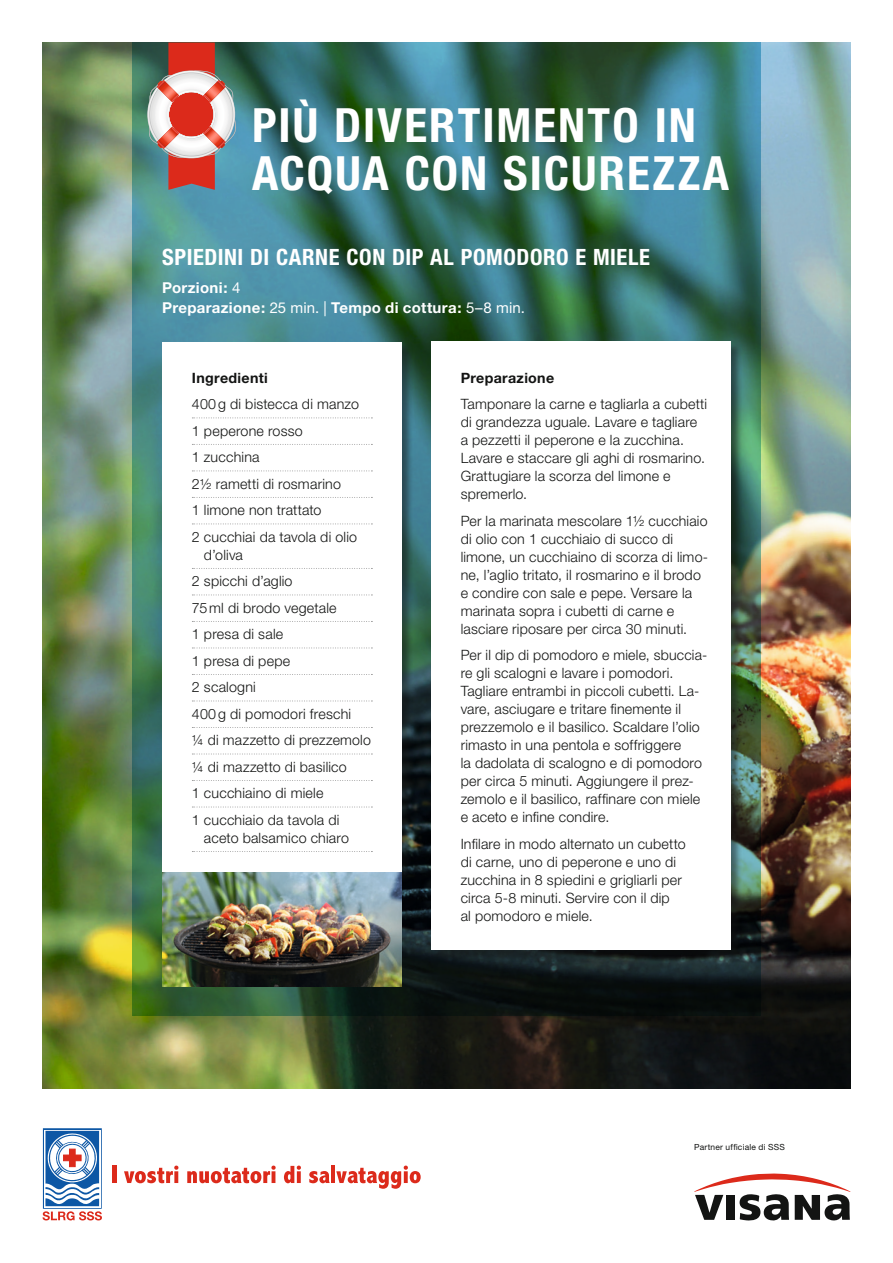
<style>
.page{position:relative;width:893px;height:1263px;background:#fff}
.page>*{position:absolute;margin:0;border:0;box-sizing:border-box;transform-origin:0 0}
.t1{font:700 condensed 47.25px/48px "Helvetica Neue LT Std";letter-spacing:.045em;color:#fff}
.t2{font:700 condensed 22.5px "Helvetica Neue LT Std";letter-spacing:.025em;color:#fff}
.t3{font:700 15px/19.5px "Helvetica Neue";letter-spacing:.02em;color:#fff}
.t4{font:300 14.25px/18px "Helvetica Neue LT Std";letter-spacing:.015em;color:#131413}
.t5{font:700 14.25px "Helvetica Neue";letter-spacing:.02em;color:#131413}
.t6{font:8.4px "Helvetica Neue LT Std";letter-spacing:.03em;color:#131413}
.s1{font-family:"Helvetica Neue LT Std";font-weight:400}
</style>
<div class="page">
<img style="left:43px;top:43px;width:807px;height:1046px">
<img style="left:132px;top:43px;width:629px;height:973px">
<div style="left:163px;top:342px;width:250px;height:542px;background:#131413;opacity:.5"></div>
<div style="left:162px;top:342px;width:240px;height:530px;background:#fff"></div>
<svg style="left:192px;top:417px;width:180px;height:1px"></svg>
<svg style="left:192px;top:444px;width:180px;height:1px"></svg>
<svg style="left:192px;top:470px;width:180px;height:1px"></svg>
<svg style="left:192px;top:497px;width:180px;height:1px"></svg>
<svg style="left:192px;top:524px;width:180px;height:1px"></svg>
<svg style="left:192px;top:568px;width:180px;height:1px"></svg>
<svg style="left:192px;top:595px;width:180px;height:1px"></svg>
<svg style="left:192px;top:621px;width:180px;height:1px"></svg>
<svg style="left:192px;top:648px;width:180px;height:1px"></svg>
<svg style="left:192px;top:674px;width:180px;height:1px"></svg>
<svg style="left:192px;top:701px;width:180px;height:1px"></svg>
<svg style="left:192px;top:727px;width:180px;height:1px"></svg>
<svg style="left:192px;top:754px;width:180px;height:1px"></svg>
<svg style="left:192px;top:780px;width:180px;height:1px"></svg>
<svg style="left:192px;top:807px;width:180px;height:1px"></svg>
<svg style="left:192px;top:851px;width:180px;height:1px"></svg>
<div style="left:431px;top:342px;width:312px;height:620px;background:#131413;opacity:.5"></div>
<div style="left:431px;top:342px;width:300px;height:608px;background:#fff"></div>
<svg style="left:147px;top:43px;width:89px;height:147px;background:#b27f79"></svg>
<svg style="left:694px;top:1173px;width:156px;height:48px"></svg>
<div style="left:726px;top:1195px;width:9px;height:25px;background:#131413"></div>
<svg style="left:43px;top:1128px;width:59px;height:81px"></svg>
<svg style="left:43px;top:1131px;width:59px;height:89px"></svg>
<hr style="left:113px;top:1166px;width:4px;height:17px;background:#dc2a1b">
<svg style="left:124px;top:1165px;width:54px;height:18px"></svg>
<svg style="left:187px;top:1165px;width:89px;height:18px"></svg>
<svg style="left:284px;top:1165px;width:17px;height:18px"></svg>
<svg style="left:309px;top:1171px;width:21px;height:12px"></svg>
<hr style="left:331px;top:1166px;width:4px;height:17px;background:#dc2a1b">
<svg style="left:336px;top:1165px;width:85px;height:24px"></svg>
<img style="left:162px;top:872px;width:240px;height:114px">
<h1 class="t1" style="left:252px;top:100px;width:479px">PIÙ DIVERTIMENTO IN<br>ACQUA CON SICUREZZA</h1>
<h2 class="t2" style="left:162px;top:244px;width:489px">SPIEDINI DI CARNE CON DIP AL POMODORO E MIELE</h2>
<p class="t3" style="left:162px;top:278px;width:364px">Porzioni: <span class="s1">4<br></span>Preparazione: <span class="s1">25 min. |</span> Tempo di cottura: <span class="s1">5–8 min.</span></p>
<p class="t5" style="left:192px;top:369px;width:78px">Ingredienti</p>
<p class="t4" style="left:192px;top:390px;width:169px;line-height:26.5px">400g di bistecca di manzo<br>1 peperone rosso<br>1 zucchina<br>2½ rametti di rosmarino<br>1 limone non trattato<br>2 cucchiai da tavola di olio</p>
<p class="t4" style="left:192px;top:541px;width:180px;line-height:26.5px;text-indent:12px">d’oliva<br>2 spicchi d’aglio<br>75ml di brodo vegetale<br>1 presa di sale<br>1 presa di pepe<br>2 scalogni<br>400g di pomodori freschi<br>¼ di mazzetto di prezzemolo ¼ di mazzetto di basilico<br>1 cucchiaino di miele<br>1 cucchiaio da tavola di</p>
<p class="t4" style="left:204px;top:828px;width:147px">aceto balsamico chiaro</p>
<p class="t5" style="left:461px;top:369px;width:95px">Preparazione</p>
<p class="t4" style="left:461px;top:395px;width:248px">Tamponare la carne e tagliarla a cubetti di grandezza uguale. Lavare e tagliare a pezzetti il peperone e la zucchina.<br>Lavare e staccare gli aghi di rosmarino.<br>Grattugiare la scorza del limone e spremerlo.</p>
<p class="t4" style="left:461px;top:511px;width:249px">Per la marinata mescolare 1½ cucchiaio di olio con 1 cucchiaio di succo di limone, un cucchiaino di scorza di limo&shy;ne, l’aglio tritato, il rosmarino e il brodo e condire con sale e pepe. Versare la marinata sopra i cubetti di carne e lasciare riposare per circa 30 minuti.</p>
<p class="t4" style="left:461px;top:646px;width:248px">Per il dip di pomodoro e miele, sbuccia&shy;re gli scalogni e lavare i pomodori.<br>Tagliare entrambi in piccoli cubetti. La&shy;vare, asciugare e tritare finemente il prezzemolo e il basilico. Scaldare l’olio rimasto in una pentola e soffriggere<br>la dadolata di scalogno e di pomodoro per circa 5 minuti. Aggiungere il prez&shy;zemolo e il basilico, raffinare con miele e aceto e infine condire.</p>
<p class="t4" style="left:461px;top:834px;width:226px">Infilare in modo alternato un cubetto di carne, uno di peperone e uno di zucchina in 8 spiedini e grigliarli per circa 5-8 minuti. Servire con il dip<br>al pomodoro e miele.</p>
<p class="t6" style="left:694px;top:1142px;width:92px">Partner ufficiale di SSS</p>
</div>
